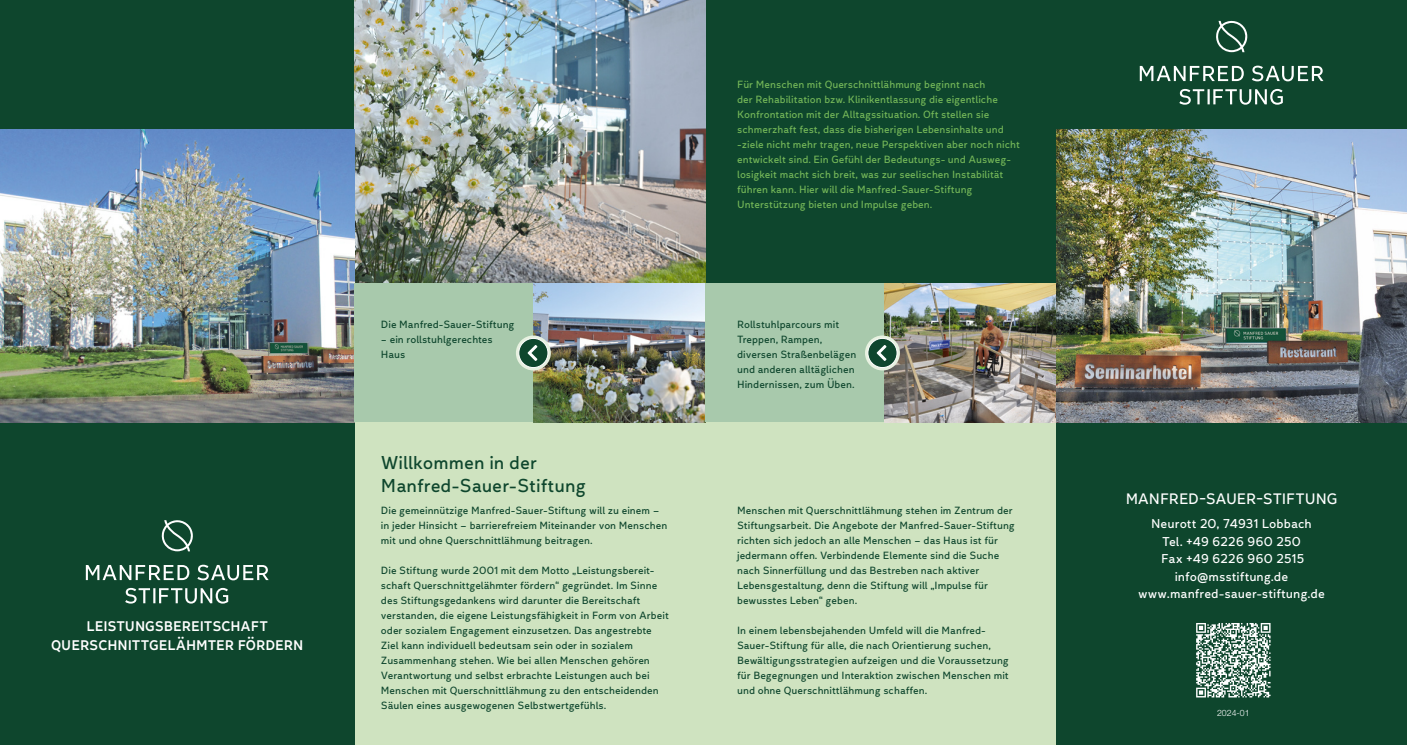
<style>
.page{position:relative;width:1407px;height:745px;background:#fff}
.page>*{position:absolute;margin:0;border:0;box-sizing:border-box;transform-origin:0 0}
.t1{font:20px/22.5px "Leto Text Sans";color:#0e462d}
.t2{font:16.25px "Leto Text Sans";letter-spacing:-.01em;color:#fff}
.t3{font:500 15px/18.8px "Leto Text Sans";letter-spacing:-.01em;color:#fff;text-align:center}
.t4{font:13.75px/17.5px "Leto Text Sans";letter-spacing:-.005em;color:#fff;text-align:center}
.t5{font:11.25px/15px "Leto Text Sans";color:#0e462d}
.t6{font:11.25px/15px "Leto Text Sans";color:#74b758}
.t7{font:11.25px/15px "Leto Text Sans";color:#0e462d;scale:.9 1}
.t8{font:300 8.75px "Helvetica Neue LTW1 G";color:#fff}
</style>
<div class="page">
<div style="left:351px;top:422px;width:705px;height:322px;background:#cfe3c0"></div>
<div style="left:0;top:421px;width:354px;height:323px;background:#0e462d"></div>
<div style="left:1056px;top:421px;width:351px;height:323px;background:#0e462d"></div>
<div style="left:351px;top:0;width:705px;height:421px;background:#0e462d"></div>
<div style="left:1052px;top:0;width:355px;height:131px;background:#0e462d"></div>
<div style="left:0;top:0;width:354px;height:131px;background:#0e462d"></div>
<img style="left:354px;top:0;width:351px;height:283px">
<img style="left:533px;top:283px;width:172px;height:139px">
<img style="left:884px;top:283px;width:172px;height:139px">
<svg style="left:1216px;top:20px;width:32px;height:32px"></svg>
<svg style="left:1179px;top:89px;width:104px;height:16px"></svg>
<svg style="left:1140px;top:66px;width:183px;height:15px"></svg>
<svg style="left:161px;top:520px;width:32px;height:31px"></svg>
<svg style="left:125px;top:587px;width:103px;height:16px"></svg>
<svg style="left:86px;top:564px;width:183px;height:16px"></svg>
<svg style="left:1196px;top:623px;width:74px;height:74px"></svg>
<img style="left:0;top:129px;width:354px;height:293px">
<img style="left:1056px;top:129px;width:351px;height:293px">
<div style="left:354px;top:283px;width:179px;height:139px;background:#a8c9ac"></div>
<div style="left:705px;top:283px;width:179px;height:139px;background:#a8c9ac"></div>
<svg style="left:865px;top:335px;width:35px;height:35px"></svg>
<div style="left:868px;top:338px;width:29px;height:29px;background:#0e462d;border-radius:50%"></div>
<div style="left:867px;top:338px;width:30px;height:30px;border:1px solid #fff;border-radius:50%"></div>
<svg style="left:876px;top:345px;width:10px;height:16px"></svg>
<svg style="left:516px;top:335px;width:35px;height:35px"></svg>
<div style="left:519px;top:338px;width:29px;height:29px;background:#0e462d;border-radius:50%"></div>
<div style="left:518px;top:338px;width:30px;height:30px;border:1px solid #fff;border-radius:50%"></div>
<svg style="left:527px;top:345px;width:10px;height:16px"></svg>
<h3 class="t3" style="left:51px;top:616px;width:254px">LEISTUNGSBEREITSCHAFT<br>QUERSCHNITTGELÄHMTER FÖRDERN</h3>
<p class="t5" style="left:381px;top:316px;width:135px">Die Manfred-Sauer-Stiftung</p>
<p class="t7" style="left:381px;top:331px;width:126px">– ein rollstuhlgerechtes<br>Haus</p>
<h1 class="t1" style="left:381px;top:451px;width:207px">Willkommen in der<br>Manfred-Sauer-Stiftung</h1>
<p class="t5" style="left:381px;top:502px;width:288px">Die gemeinnützige Manfred-Sauer-Stiftung will zu einem – in jeder Hinsicht – barrierefreiem Miteinander von Menschen mit und ohne Querschnittlähmung beitragen.</p>
<p class="t5" style="left:381px;top:562px;width:289px">Die Stiftung wurde 2001 mit dem Motto „Leistungsbereit&shy;schaft Querschnittgelähmter fördern“ gegründet. Im Sinne des Stiftungsgedankens wird darunter die Bereitschaft verstanden, die eigene Leistungsfähigkeit in Form von Arbeit oder sozialem Engagement einzusetzen. Das angestrebte Ziel kann individuell bedeutsam sein oder in sozialem Zusammenhang stehen. Wie bei allen Menschen gehören Verantwortung und selbst erbrachte Leistungen auch bei Menschen mit Querschnittlähmung zu den entscheidenden Säulen eines ausgewogenen Selbstwertgefühls.</p>
<p class="t6" style="left:737px;top:77px;width:284px">Für Menschen mit Querschnittlähmung beginnt nach<br>der Rehabilitation bzw. Klinikentlassung die eigentliche Konfrontation mit der Alltagssituation. Oft stellen sie schmerzhaft fest, dass die bisherigen Lebensinhalte und -ziele nicht mehr tragen, neue Perspektiven aber noch nicht entwickelt sind. Ein Gefühl der Bedeutungs- und Ausweg&shy;losigkeit macht sich breit, was zur seelischen Instabilität führen kann. Hier will die Manfred-Sauer-Stiftung Unterstützung bieten und Impulse geben.</p>
<p class="t5" style="left:737px;top:316px;width:121px">Rollstuhlparcours mit<br>Treppen, Rampen, diversen Straßenbelägen und anderen alltäglichen<br>Hindernissen, zum Üben.</p>
<p class="t5" style="left:737px;top:502px;width:279px">Menschen mit Querschnittlähmung stehen im Zentrum der Stiftungsarbeit. Die Angebote der Manfred-Sauer-Stiftung richten sich jedoch an alle Menschen – das Haus ist für jedermann offen. Verbindende Elemente sind die Suche nach Sinnerfüllung und das Bestreben nach aktiver Lebensgestaltung, denn die Stiftung will „Impulse für bewusstes Leben“ geben.</p>
<p class="t5" style="left:737px;top:622px;width:273px">In einem lebensbejahenden Umfeld will die Manfred-Sauer-Stiftung für alle, die nach Orientierung suchen, Bewältigungsstrategien aufzeigen und die Voraussetzung für Begegnungen und Interaktion zwischen Menschen mit und ohne Querschnittlähmung schaffen.</p>
<h2 class="t2" style="left:1125px;top:487px;width:213px">MANFRED-SAUER-STIFTUNG</h2>
<p class="t4" style="left:1138px;top:514px;width:188px">Neurott 20, 74931 Lobbach<br>Tel. +49 6226 960 250<br>Fax +49 6226 960 2515 info@msstiftung.de www.manfred-sauer-stiftung.de</p>
<p class="t8" style="left:1217px;top:707px;width:34px">2024-01</p>
</div>
